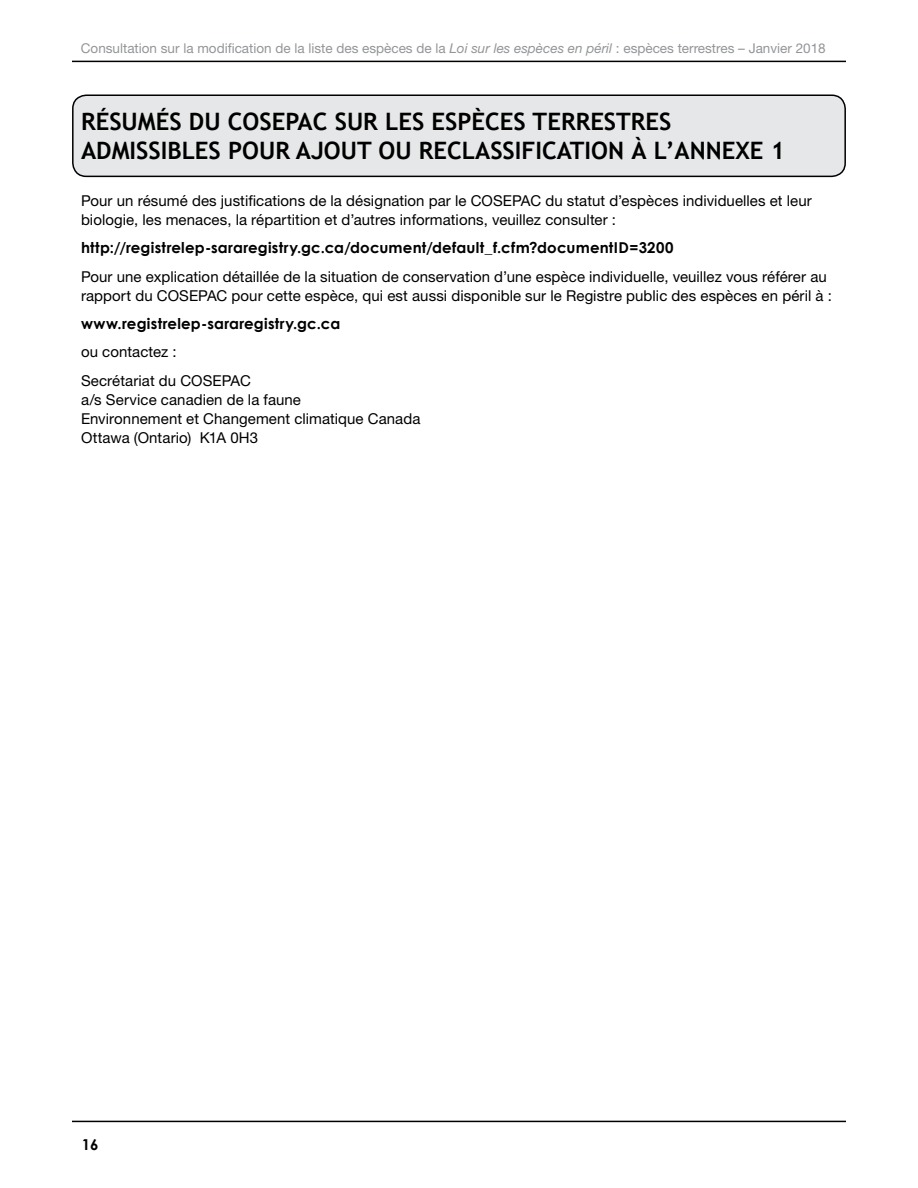
<style>
.page{position:relative;width:918px;height:1188px;background:#fff}
.page>*{position:absolute;margin:0;border:0;box-sizing:border-box;transform-origin:0 0}
.t1{font:700 24px/28.5px "Trebuchet MS";color:#000}
.t2{font:15px/19.2px "Helvetica Neue LT Std";letter-spacing:.005em;color:#000}
.t3{font:700 15px "Century Gothic";letter-spacing:.015em;color:#000}
.t4{font:13.5px "Helvetica Neue LT Std";color:#939598}
.s1{font-style:italic}
</style>
<div class="page">
<hr style="left:72px;top:1121px;width:774px;height:1px;background:#000">
<hr style="left:72px;top:61px;width:774px;height:1px;background:#000">
<div style="left:73px;top:95px;width:772px;height:81px;background:#e6e7e8;border-radius:14px"></div>
<div style="left:72px;top:94px;width:774px;height:83px;border:2px solid #000;border-radius:14px"></div>
<p class="t4" style="left:81px;top:40px;width:746px">Consultation sur la modification de la liste des espèces de la <span class="s1">Loi sur les espèces en péril</span> : espèces terrestres – Janvier 2018</p>
<h1 class="t1" style="left:81px;top:108px;width:705px">RÉSUMÉS DU COSEPAC SUR LES ESPÈCES TERRESTRES<br>ADMISSIBLES POUR AJOUT OU RECLASSIFICATION À L’ANNEXE 1</h1>
<p class="t2" style="left:81px;top:191px;width:732px">Pour un résumé des justifications de la désignation par le COSEPAC du statut d’espèces individuelles et leur biologie, les menaces, la répartition et d’autres informations, veuillez consulter :</p>
<p class="t3" style="left:81px;top:236px;width:594px">http://registrelep-sararegistry.gc.ca/document/default_f.cfm?documentID=3200</p>
<p class="t2" style="left:81px;top:266px;width:752px">Pour une explication détaillée de la situation de conservation d’une espèce individuelle, veuillez vous référer au rapport du COSEPAC pour cette espèce, qui est aussi disponible sur le Registre public des espèces en péril à :</p>
<p class="t3" style="left:81px;top:312px;width:261px">www.registrelep-sararegistry.gc.ca</p>
<p class="t2" style="left:81px;top:338px;width:171px;line-height:28.3px">ou contactez :<br>Secrétariat du COSEPAC</p>
<p class="t2" style="left:81px;top:390px;width:341px">a/s Service canadien de la faune<br>Environnement et Changement climatique Canada<br>Ottawa (Ontario) K1A 0H3</p>
<p class="t3" style="left:82px;top:1133px;width:18px">16</p>
</div>
